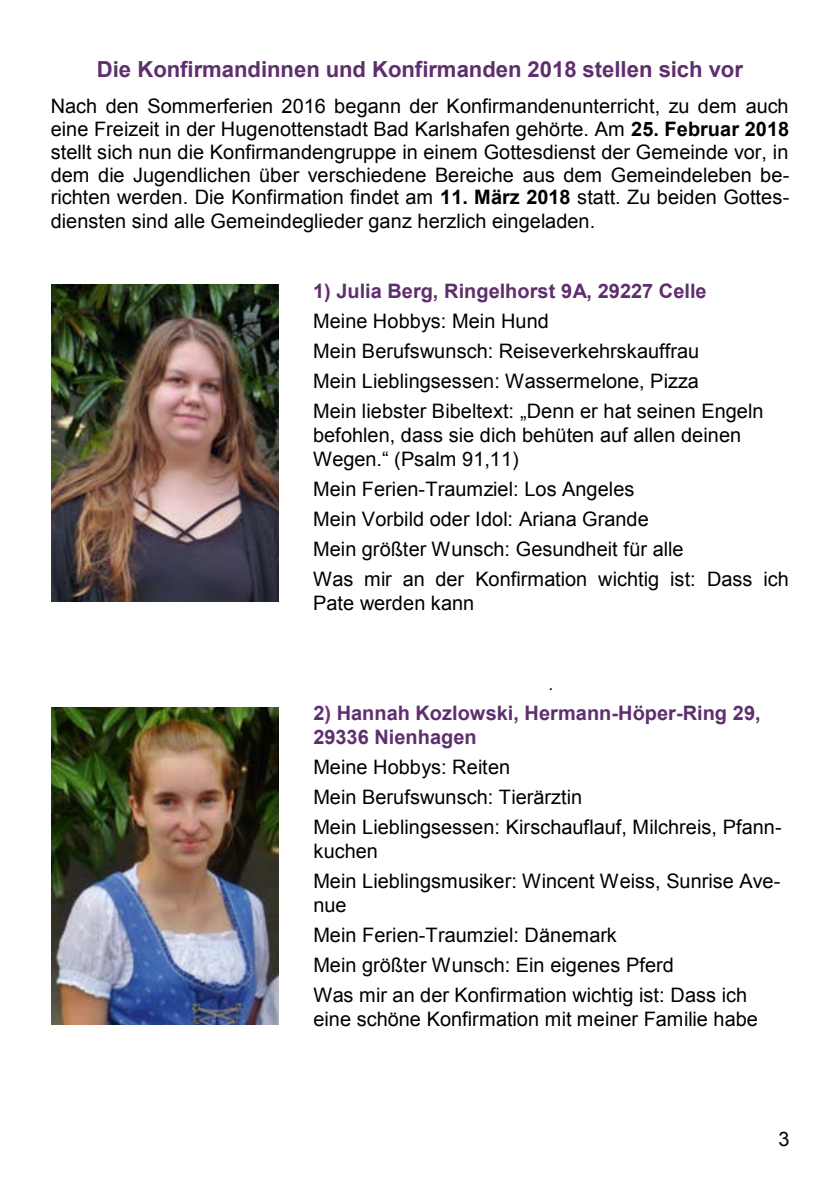
<style>
.page{position:relative;width:840px;height:1191px;background:#fff}
.page>*{position:absolute;margin:0;border:0;box-sizing:border-box;transform-origin:0 0}
.t1{font:700 22px "Arial";color:#5e2e6d}
.t2{font:20px/30px "Arial";color:#000}
.t3{font:700 20px/24px "Arial";color:#5e2e6d}
.t4{font:20px "Arial";color:#000}
.t5{font:italic 18px "Arial";color:#000}
.s1{font-weight:700}
.s2{font-style:inherit}
.s3{color:#762a7b}
</style>
<div class="page">
<img style="left:51px;top:284px;width:227px;height:317px">
<img style="left:51px;top:707px;width:227px;height:317px">
<p class="t1" style="left:97px;top:55px;width:647px">Die Konfirmandinnen und Konfirmanden 2018 stellen sich vor</p>
<p class="t2" style="left:51px;top:94px;width:739px;line-height:23px;text-align:justify">Nach den Sommerferien 2016 begann der Konfirmandenunterricht, zu dem auch eine Freizeit in der Hugenottenstadt Bad Karlshafen gehörte. Am <span class="s1">25. Februar 2018 </span>stellt sich nun die Konfirmandengruppe in einem Gottesdienst der Gemeinde vor, in dem die Jugendlichen über verschiedene Bereiche aus dem Gemeindeleben be&shy;richten werden. Die Konfirmation findet am <span class="s1">11. März 2018</span> statt. Zu beiden Gottes&shy;diensten sind alle Gemeindeglieder ganz herzlich eingeladen.</p>
<p class="t3" style="left:313px;top:279px;width:395px">1) Julia Berg, Ringelhorst 9A, 29227 Celle</p>
<p class="t2" style="left:313px;top:306px;width:451px">Meine Hobbys: Mein Hund<br>Mein Berufswunsch: Reiseverkehrskauffrau<br>Mein Lieblingsessen: Wassermelone, Pizza<br>Mein liebster Bibeltext: <span class="s2">„Denn er hat seinen Engeln</span></p>
<p class="t2" style="left:313px;top:420px;width:429px">befohlen, dass sie dich behüten auf allen deinen</p>
<p class="t4" style="left:313px;top:445px;width:207px">Wegen.“ (Psalm 91,11)</p>
<p class="t2" style="left:313px;top:474px;width:477px">Mein Ferien-Traumziel: Los Angeles<br>Mein Vorbild oder Idol: Ariana Grande<br>Mein größter Wunsch: Gesundheit für alle<br>Was mir an der Konfirmation wichtig ist: Dass ich</p>
<p class="t2" style="left:313px;top:588px;width:162px">Pate werden kann</p>
<p class="t5" style="left:548px;top:672px;width:7px">.</p>
<p class="t3" style="left:313px;top:702px;width:448px">2<span class="s3">)</span> Hannah Kozlowski<span class="s3">,</span> Hermann-Höper-Ring 29,<br>29336 Nienhagen</p>
<p class="t2" style="left:313px;top:752px;width:470px">Meine Hobbys: Reiten<br>Mein Berufswunsch: Tierärztin<br>Mein Lieblingsessen: Kirschauflauf, Milchreis, Pfann-</p>
<p class="t2" style="left:313px;top:836px;width:468px">kuchen<br>Mein Lieblingsmusiker: Wincent Weiss, Sunrise Ave-</p>
<p class="t2" style="left:313px;top:890px;width:435px">nue<br>Mein Ferien-Traumziel: Dänemark<br>Mein größter Wunsch: Ein eigenes Pferd<br>Was mir an der Konfirmation wichtig ist: Dass ich</p>
<p class="t2" style="left:313px;top:1004px;width:446px">eine schöne Konfirmation mit meiner Familie habe</p>
<p class="t2" style="left:778px;top:1124px;width:13px">3</p>
</div>
